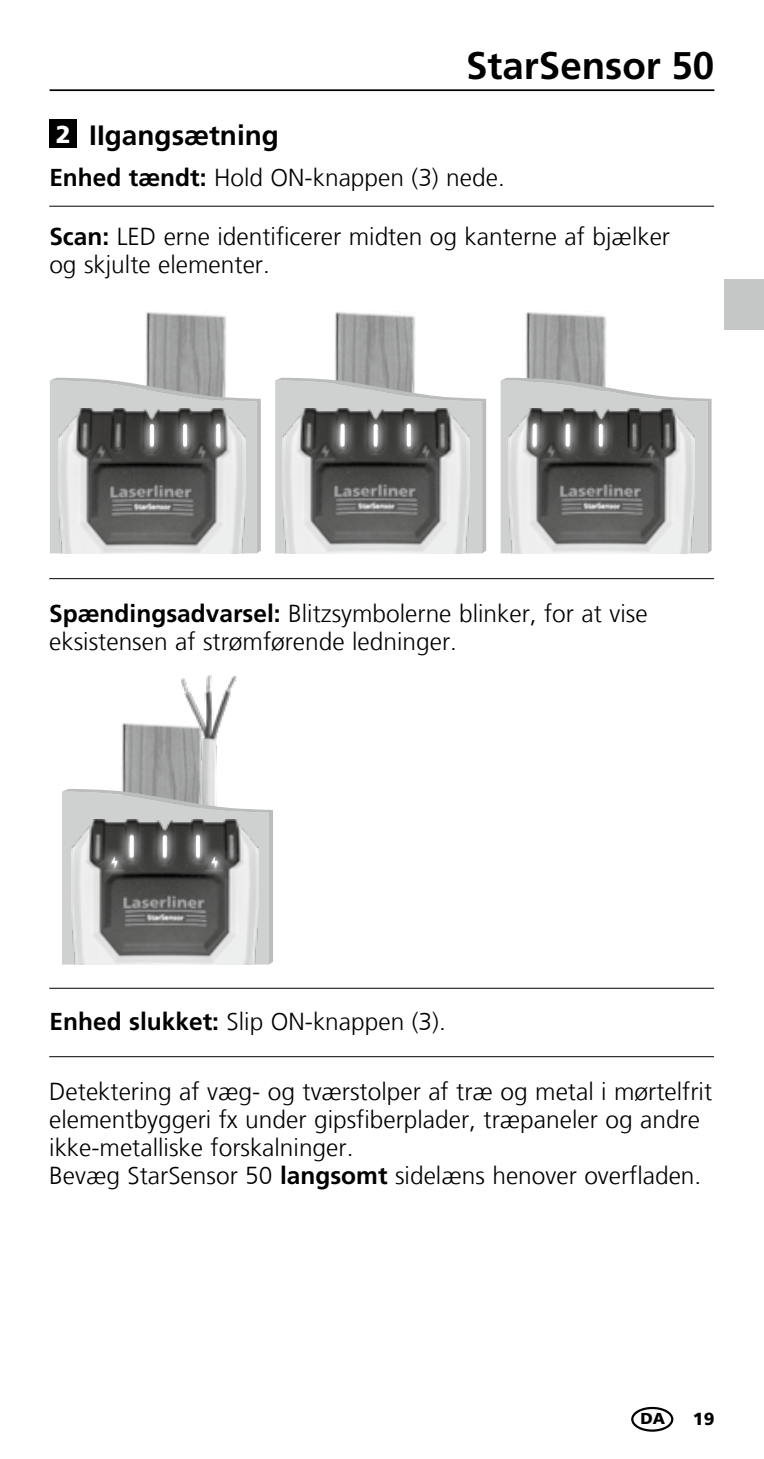
<style>
.page{position:relative;width:764px;height:1459px;background:#fff}
.page>*{position:absolute;margin:0;border:0;box-sizing:border-box;transform-origin:0 0}
.t1{font:700 38.5px "Frutiger LT Com";color:#000}
.t2{font:700 28px "Frutiger LT Com";color:#000}
.t3{font:300 24.5px/28px "Frutiger LT Com";color:#000}
.t4{font:900 17.5px "Frutiger LT Com";color:#000}
.t5{font:900 15.75px "Frutiger LT Com";color:#000}
.s1{font-weight:900;font-size:24.5px;color:#fff}
.s2{font-weight:700}
</style>
<div class="page">
<hr style="left:50px;top:89px;width:664px;height:2px;background:#000">
<hr style="left:49px;top:206px;width:665px;height:1px;background:#000">
<hr style="left:49px;top:1056px;width:665px;height:1px;background:#000">
<hr style="left:49px;top:578px;width:665px;height:1px;background:#000">
<hr style="left:49px;top:987px;width:665px;height:1px;background:#000">
<img style="left:145px;top:312px;width:81px;height:66px">
<svg style="left:50px;top:378px;width:211px;height:175px;background:#cbcccc"></svg>
<img style="left:59px;top:408px;width:186px;height:145px">
<hr style="left:150px;top:424px;width:4px;height:22px;background:#fff;border-radius:2px">
<hr style="left:183px;top:424px;width:4px;height:22px;background:#fff;border-radius:2px">
<hr style="left:216px;top:424px;width:4px;height:22px;background:#fff;border-radius:2px">
<img style="left:334px;top:312px;width:81px;height:66px">
<svg style="left:275px;top:378px;width:211px;height:175px;background:#d0d1d1"></svg>
<img style="left:283px;top:408px;width:186px;height:145px">
<svg style="left:341px;top:424px;width:4px;height:22px"></svg>
<svg style="left:374px;top:424px;width:4px;height:22px"></svg>
<svg style="left:407px;top:424px;width:4px;height:22px"></svg>
<img style="left:525px;top:312px;width:81px;height:66px">
<svg style="left:501px;top:378px;width:211px;height:175px"></svg>
<img style="left:508px;top:408px;width:187px;height:145px">
<svg style="left:533px;top:424px;width:4px;height:22px"></svg>
<svg style="left:566px;top:424px;width:4px;height:22px"></svg>
<svg style="left:599px;top:424px;width:4px;height:22px"></svg>
<img style="left:121px;top:723px;width:61px;height:66px">
<img style="left:182px;top:675px;width:54px;height:114px">
<svg style="left:62px;top:789px;width:211px;height:175px;background:#9a9b9a"></svg>
<svg style="left:130px;top:835px;width:4px;height:22px"></svg>
<svg style="left:163px;top:835px;width:4px;height:22px"></svg>
<hr style="left:196px;top:835px;width:4px;height:22px;background:#fff;border-radius:2px">
<div style="left:50px;top:119px;width:27px;height:29px;background:#000"></div>
<div style="left:631px;top:1406px;width:42px;height:25px;border:2px solid #000;border-radius:50%"></div>
<div style="left:724px;top:279px;width:40px;height:51px;background:#c5c6c6"></div>
<p class="t2" style="left:56px;top:119px;width:225px"><span class="s1">2</span> IIgangsætning</p>
<h1 class="t1" style="left:466px;top:42px;width:250px">StarSensor 50</h1>
<p class="t3" style="left:49px;top:164px;width:457px"><span class="s2">Enhed tændt:</span> Hold ON-knappen (3) nede.</p>
<p class="t3" style="left:49px;top:222px;width:622px"><span class="s2">Scan:</span> LED erne identificerer midten og kanterne af bjælker og skjulte elementer.</p>
<p class="t3" style="left:49px;top:600px;width:600px"><span class="s2">Spændingsadvarsel:</span> Blitzsymbolerne blinker, for at vise eksistensen af strømførende ledninger.</p>
<p class="t3" style="left:50px;top:1008px;width:398px"><span class="s2">Enhed slukket:</span> Slip ON-knappen (3).</p>
<p class="t3" style="left:49px;top:1077px;width:664px">Detektering af væg- og tværstolper af træ og metal i mørtelfrit elementbyggeri fx under gipsfiberplader, træpaneler og andre ikke-metalliske forskalninger.<br>Bevæg StarSensor 50 <span class="s2">langsomt</span> sidelæns henover overfladen.</p>
<p class="t5" style="left:640px;top:1409px;width:26px">DA</p>
<p class="t4" style="left:693px;top:1408px;width:23px">19</p>
</div>
